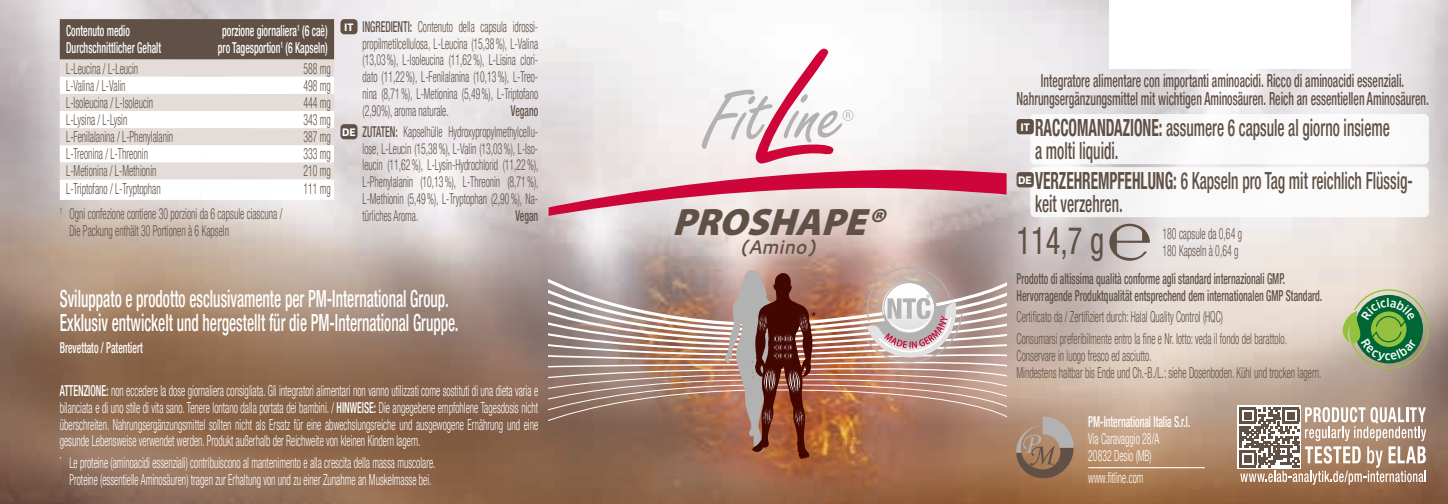
<style>
.page{position:relative;width:1448px;height:504px;background:#fff}
.page>*{position:absolute;margin:0;border:0;box-sizing:border-box;transform-origin:0 0}
.t1{font:italic 900 38.25px "Myriad Pro";color:#605045}
.t2{font:condensed 38.25px "Helvetica Neue LT Pro";color:#605045;scale:.8 1}
.t3{font:500 condensed 23.62px/23.6px "Helvetica Neue LT Pro";color:#605045;scale:.65 1}
.t4{font:500 condensed 23.62px/23.6px "Helvetica Neue LT Pro";color:#fff;scale:.65 1}
.t5{font:italic 800 21.38px "Speak OT";color:#605045;scale:1.06 1}
.t6{font:500 condensed 18px/18px "Helvetica Neue LT Pro";color:#605045;text-align:center;scale:.65 1}
.t7{font:300 condensed 15.08px/16.9px "Helvetica Neue LT Pro";color:#fff;scale:.65 1}
.t8{font:300 condensed 15.08px/16.9px "Helvetica Neue LT Pro";color:#605045;scale:.65 1}
.t9{font:500 condensed 15.08px/16.9px "Helvetica Neue LT Pro";color:#fff;scale:.65 1}
.t10{font:500 condensed 15.08px/16.9px "Helvetica Neue LT Pro";color:#605045;scale:.65 1}
.t11{font:300 condensed 14.85px/16.7px "Helvetica Neue LT Pro";color:#605045;text-align:justify;scale:.65 1}
.t12{font:500 condensed 14.85px "Helvetica Neue LT Pro";color:#605045;scale:.65 1}
.t13{font:700 10.12px "Clan Pro";color:#fff}
.s1{font-family:"Clan Pro";font-weight:700;font-stretch:normal;font-size:10.12px;color:#fff}
.s2{font-weight:500}
.s3{font-weight:700}
</style>
<div class="page">
<img style="left:0;top:0;width:1448px;height:504px">
<svg style="left:549px;top:170px;width:457px;height:46px"></svg>
<svg style="left:702px;top:49px;width:151px;height:114px"></svg>
<div style="left:1108px;top:0;width:242px;height:68px;background:#fff"></div>
<div style="left:1030px;top:114px;width:399px;height:50px;background:#fff;border-radius:5px"></div>
<div style="left:1016px;top:119px;width:18px;height:15px;background:#605045;border-radius:3px"></div>
<div style="left:1030px;top:167px;width:399px;height:50px;background:#fff;border-radius:5px"></div>
<div style="left:1016px;top:172px;width:18px;height:15px;background:#605045;border-radius:3px"></div>
<svg style="left:1109px;top:224px;width:41px;height:37px"></svg>
<svg style="left:1016px;top:416px;width:57px;height:62px"></svg>
<hr style="left:1088px;top:467px;width:117px;height:1px;background:#fff">
<div style="left:60px;top:19px;width:274px;height:41px;background:#605045"></div>
<div style="left:60px;top:60px;width:274px;height:17px;background:#e3dcd8"></div>
<svg style="left:60px;top:77px;width:274px;height:123px"></svg>
<svg style="left:60px;top:145px;width:140px;height:55px"></svg>
<div style="left:340px;top:19px;width:17px;height:15px;background:#605045;border-radius:4px"></div>
<div style="left:340px;top:124px;width:17px;height:15px;background:#605045;border-radius:4px"></div>
<div style="left:1237px;top:405px;width:64px;height:64px;background:#fff"></div>
<svg style="left:1239px;top:407px;width:187px;height:78px"></svg>
<div style="left:837px;top:238px;width:154px;height:153px;background:#fff;opacity:.4"></div>
<img style="left:549px;top:267px;width:457px;height:192px">
<img style="left:882px;top:281px;width:52px;height:33px">
<svg style="left:1341px;top:289px;width:87px;height:80px"></svg>
<p class="t9" style="left:66px;top:22px;width:148px">Contenuto medio<br>Durchschnittlicher Gehalt</p>
<p class="t9" style="left:218px;top:22px;width:170px">porzione giornaliera<sup>1</sup> (6 caè) pro Tagesportion<sup>1</sup> (6 Kapseln)</p>
<p class="t8" style="left:66px;top:60px;width:113px">L-Leucina / L-Leucin</p>
<p class="t8" style="left:303px;top:60px;width:44px">588 mg</p>
<p class="t8" style="left:66px;top:77px;width:93px">L-Valina / L-Valin</p>
<p class="t8" style="left:303px;top:77px;width:44px">498 mg</p>
<p class="t8" style="left:66px;top:94px;width:135px">L-Isoleucina / L-Isoleucin</p>
<p class="t8" style="left:303px;top:94px;width:44px">444 mg</p>
<p class="t8" style="left:66px;top:111px;width:96px">L-Lysina / L-Lysin</p>
<p class="t8" style="left:303px;top:111px;width:44px">343 mg</p>
<p class="t8" style="left:66px;top:128px;width:166px">L-Fenilalanina / L-Phenylalanin</p>
<p class="t8" style="left:303px;top:128px;width:44px">387 mg</p>
<p class="t8" style="left:66px;top:145px;width:128px">L-Treonina / L-Threonin</p>
<p class="t8" style="left:303px;top:145px;width:44px">333 mg</p>
<p class="t8" style="left:66px;top:162px;width:140px">L-Metionina / L-Methionin</p>
<p class="t8" style="left:303px;top:162px;width:44px">210 mg</p>
<p class="t8" style="left:66px;top:180px;width:147px">L-Triptofano / L-Tryptophan</p>
<p class="t8" style="left:303px;top:180px;width:44px">111 mg</p>
<p class="t8" style="left:69px;top:205px;width:329px;text-indent:-10px"><sup>1</sup> Ogni confezione contiene 30 porzioni da 6 capsule ciascuna /<br>Die Packung enthält 30 Portionen à 6 Kapseln</p>
<p class="t11" style="left:363px;top:18px;width:272px;text-indent:-18px"><span class="s1">IT</span> <span class="s2">INGREDIENTI:</span> Contenuto della capsula idrossi&shy;propilmetilcellulosa, L-Leucina (15,38%), L-Valina (13,03%), L-Isoleucina (11,62%), L-Lisina clori&shy;dato (11,22%), L-Fenilalanina (10,13%), L-Treo&shy;nina (8,71%), L-Metionina (5,49%), L-Triptofano (2,90%), aroma naturale.</p>
<p class="t11" style="left:342px;top:100px;width:303px;line-height:21.4px;text-align:right"><span class="s2">Vegano<br></span><span class="s1">DE</span> <span class="s2">ZUTATEN:</span> Kapselhülle Hydroxypropylmethylcellu-</p>
<p class="t11" style="left:363px;top:140px;width:272px">lose, L-Leucin (15,38%), L-Valin (13,03%), L-Iso&shy;leucin (11,62%), L-Lysin-Hydrochlorid (11,22%), L-Phenylalanin (10,13%), L-Threonin (8,71%), L-Methionin (5,49%), L-Tryptophan (2,90%), Na&shy;türliches Aroma.</p>
<p class="t12" style="left:515px;top:206px;width:37px">Vegan</p>
<h2 class="t4" style="left:60px;top:287px;width:615px">Sviluppato e prodotto esclusivamente per PM-International Group.<br>Exklusiv entwickelt und hergestellt für die PM-International Gruppe.</h2>
<p class="t9" style="left:60px;top:338px;width:129px">Brevettato / Patentiert</p>
<p class="t7" style="left:60px;top:382px;width:737px;text-align:justify"><span class="s2">ATTENZIONE:</span> non eccedere la dose giornaliera consigliata. Gli integratori alimentari non vanno utilizzati come sostituti di una dieta varia e bilanciata e di uno stile di vita sano. Tenere lontano dalla portata dei bambini. / <span class="s2">HINWEISE:</span> Die angegebene empfohlene Tagesdosis nicht überschreiten. Nahrungsergänzungsmittel sollten nicht als Ersatz für eine abwechslungsreiche und ausgewogene Ernährung und eine gesunde Lebensweise verwendet werden. Produkt außerhalb der Reichweite von kleinen Kindern lagern.</p>
<p class="t7" style="left:60px;top:454px;width:580px;text-align:center"><sup>*</sup> Le proteine (aminoacidi essenziali) contribuiscono al mantenimento e alla crescita della massa muscolare.<br>Proteine (essentielle Aminosäuren) tragen zur Erhaltung von und zu einer Zunahme an Muskelmasse bei.</p>
<h1 class="t1" style="left:672px;top:197px;width:226px">PROSHAPE®</h1>
<h3 class="t5" style="left:739px;top:234px;width:74px">(Amino)</h3>
<p class="t6" style="left:1016px;top:72px;width:636px">Integratore alimentare con importanti aminoacidi. Ricco di aminoacidi essenziali.<br>Nahrungsergänzungsmittel mit wichtigen Aminosäuren. Reich an essentiellen Aminosäuren.</p>
<h2 class="t3" style="left:1035px;top:115px;width:547px"><span class="s3">RACCOMANDAZIONE:</span> assumere 6 capsule al giorno insieme a molti liquidi.</h2>
<p class="t13" style="left:1020px;top:121px;width:11px">IT</p>
<h2 class="t3" style="left:1035px;top:168px;width:583px"><span class="s3">VERZEHREMPFEHLUNG:</span> 6 Kapseln pro Tag mit reichlich Flüssig&shy;keit verzehren.</h2>
<p class="t13" style="left:1018px;top:174px;width:15px">DE</p>
<h1 class="t2" style="left:1016px;top:218px;width:111px">114,7 g</h1>
<p class="t8" style="left:1162px;top:225px;width:124px">180 capsule da 0,64 g<br>180 Kapseln à 0,64 g</p>
<p class="t10" style="left:1016px;top:270px;width:472px">Prodotto di altissima qualità conforme agli standard internazionali GMP.<br>Hervorragende Produktqualität entsprechend dem internationalen GMP Standard.</p>
<p class="t8" style="left:1016px;top:306px;width:418px;line-height:21.6px">Certificato da / Zertifiziert durch: Halal Quality Control (HQC)<br>Consumarsi preferibilmente entro la fine e Nr. lotto: veda il fondo del barattolo.</p>
<p class="t8" style="left:1016px;top:347px;width:471px">Conservare in luogo fresco ed asciutto.<br>Mindestens haltbar bis Ende und Ch.-B./L.: siehe Dosenboden. Kühl und trocken lagern.</p>
<p class="t9" style="left:1088px;top:413px;width:159px">PM-International Italia S.r.l.</p>
<p class="t7" style="left:1088px;top:430px;width:111px">Via Caravaggio 28/A<br>20832 Desio (MB)</p>
<p class="t7" style="left:1088px;top:469px;width:87px">www.fitline.com</p>
</div>
